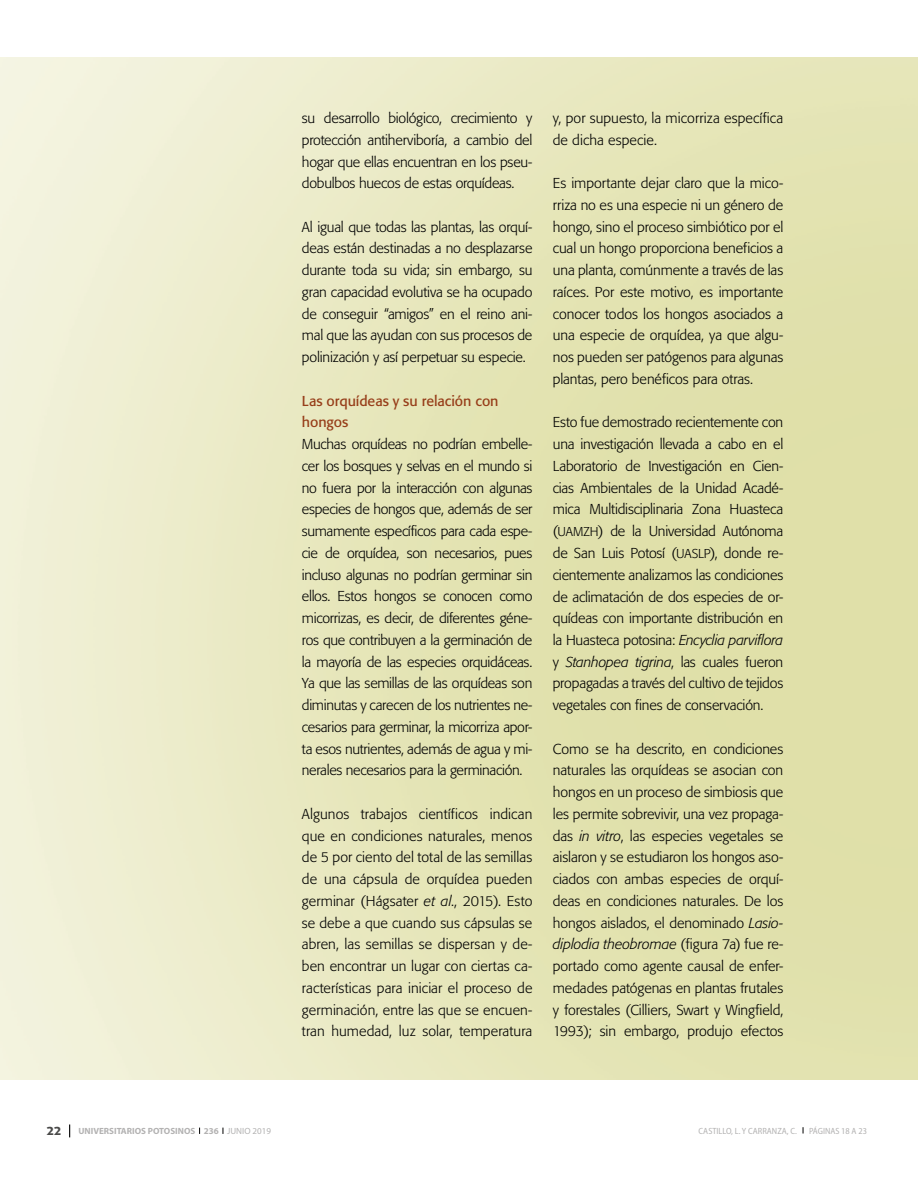
<style>
.page{position:relative;width:918px;height:1188px;background:#fff}
.page>*{position:absolute;margin:0;border:0;box-sizing:border-box;transform-origin:0 0}
.t1{font:300 14.25px/21.8px "Formata";letter-spacing:-.01em;color:#000;text-align:justify}
.t2{font:300 14.25px/21.8px "Formata";letter-spacing:.01em;color:#000}
.t3{font:14.25px/21.8px "Formata";letter-spacing:-.005em;color:#973e1a}
.t4{font:700 9px "Myriad Pro";color:#b3b2b2}
.t5{font:semi-condensed 9px "Myriad Pro";color:#b3b2b2}
.s1{font-style:italic}
.s2{font-size:12.75px}
.s3{font-family:"Daxline Pro";font-size:15px;color:#4a4a49}
.s4{font-weight:400}
</style>
<div class="page">
<svg style="left:69px;top:1125px;width:1px;height:12px"></svg>
<p class="t1" style="left:302px;top:107px;width:232px">su desarrollo biológico, crecimiento y protección antiherviboría, a cambio del hogar que ellas encuentran en los pseu&shy;dobulbos huecos de estas orquídeas.</p>
<p class="t1" style="left:302px;top:216px;width:232px">Al igual que todas las plantas, las orquí&shy;deas están destinadas a no desplazarse durante toda su vida; sin embargo, su gran capacidad evolutiva se ha ocupado de conseguir “amigos” en el reino ani&shy;mal que las ayudan con sus procesos de polinización y así perpetuar su especie.</p>
<p class="t3" style="left:302px;top:390px;width:198px">Las orquídeas y su relación con hongos</p>
<p class="t1" style="left:302px;top:433px;width:232px">Muchas orquídeas no podrían embelle&shy;cer los bosques y selvas en el mundo si no fuera por la interacción con algunas especies de hongos que, además de ser sumamente específicos para cada espe&shy;cie de orquídea, son necesarios, pues incluso algunas no podrían germinar sin ellos. Estos hongos se conocen como micorrizas, es decir, de diferentes géne&shy;ros que contribuyen a la germinación de la mayoría de las especies orquidáceas.<br>Ya que las semillas de las orquídeas son diminutas y carecen de los nutrientes ne&shy;cesarios para germinar, la micorriza apor&shy;ta esos nutrientes, además de agua y mi&shy;nerales necesarios para la germinación.</p>
<p class="t1" style="left:302px;top:803px;width:232px">Algunos trabajos científicos indican que en condiciones naturales, menos de 5 por ciento del total de las semillas de una cápsula de orquídea pueden germinar (Hágsater <span class="s1">et al</span>., 2015). Esto se debe a que cuando sus cápsulas se abren, las semillas se dispersan y de&shy;ben encontrar un lugar con ciertas ca&shy;racterísticas para iniciar el proceso de germinación, entre las que se encuen&shy;tran humedad, luz solar, temperatura</p>
<p class="t2" style="left:553px;top:107px;width:232px">y, por supuesto, la micorriza específica de dicha especie.</p>
<p class="t1" style="left:553px;top:172px;width:232px">Es importante dejar claro que la mico&shy;rriza no es una especie ni un género de hongo, sino el proceso simbiótico por el cual un hongo proporciona beneficios a una planta, comúnmente a través de las raíces. Por este motivo, es importante conocer todos los hongos asociados a una especie de orquídea, ya que algu&shy;nos pueden ser patógenos para algunas plantas, pero benéficos para otras.</p>
<p class="t1" style="left:553px;top:412px;width:232px">Esto fue demostrado recientemente con una investigación llevada a cabo en el Laboratorio de Investigación en Cien&shy;cias Ambientales de la Unidad Acadé&shy;mica Multidisciplinaria Zona Huasteca (<span class="s2">UAMZH</span>) de la Universidad Autónoma de San Luis Potosí (<span class="s2">UASLP</span>), donde re&shy;cientemente analizamos las condiciones de aclimatación de dos especies de or&shy;quídeas con importante distribución en la Huasteca potosina: <span class="s1">Encyclia parviflora </span>y <span class="s1">Stanhopea tigrina</span>, las cuales fueron propagadas a través del cultivo de tejidos vegetales con fines de conservación.</p>
<p class="t1" style="left:553px;top:738px;width:232px">Como se ha descrito, en condiciones naturales las orquídeas se asocian con hongos en un proceso de simbiosis que les permite sobrevivir, una vez propaga&shy;das <span class="s1">in vitro</span>, las especies vegetales se aislaron y se estudiaron los hongos aso&shy;ciados con ambas especies de orquí&shy;deas en condiciones naturales. De los hongos aislados, el denominado <span class="s1">Lasio&shy;diplodia theobromae</span> (figura 7a) fue re&shy;portado como agente causal de enfer&shy;medades patógenas en plantas frutales y forestales (Cilliers, Swart y Wingfield, 1993); sin embargo, produjo efectos</p>
<p class="t4" style="left:46px;top:1125px;width:226px"><span class="s3">22</span> UNIVERSITARIOS POTOSINOS 236 <span class="s4">JUNIO 2019</span></p>
<p class="t5" style="left:699px;top:1125px;width:100px">CASTILLO, L. Y CARRANZA, C.</p>
<p class="t5" style="left:809px;top:1125px;width:59px">PÁGINAS 18 A 23</p>
</div>
